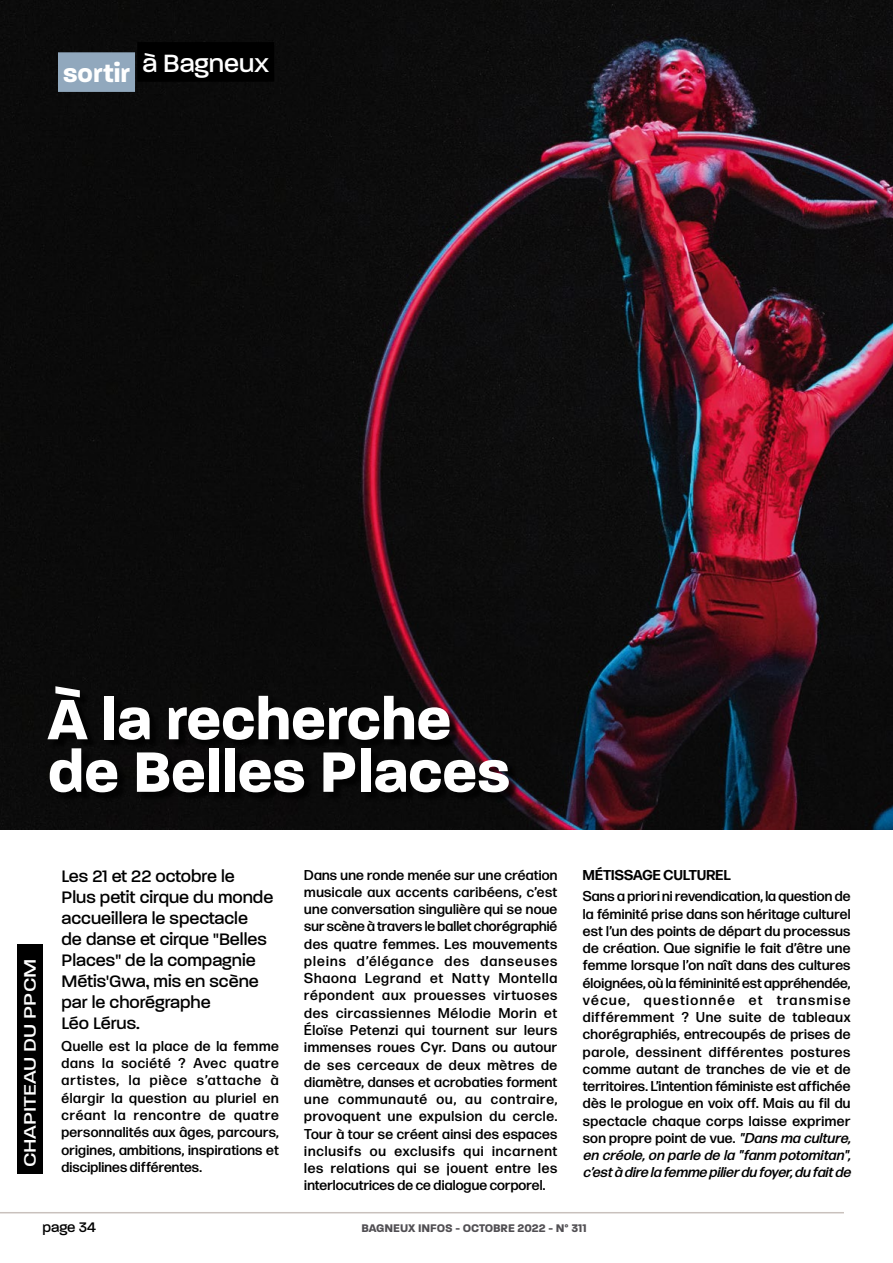
<style>
.page{position:relative;width:893px;height:1263px;background:#fff}
.page>*{position:absolute;margin:0;border:0;box-sizing:border-box;transform-origin:0 0}
.t1{font:700 61.5px/52.5px "Paralucent";color:#fff}
.t2{font:500 27px "Paralucent";color:#fff}
.t3{font:500 18px/21px "Paralucent";color:#000}
.t4{font:500 18px "Paralucent";color:#fff;scale:1.2 1}
.t5{font:500 15px "Paralucent";color:#000}
.t6{font:500 14.25px/17.2px "Forma DJR Deck";letter-spacing:.02em;color:#000;text-align:justify}
.t7{font:700 14.25px "Forma DJR Deck";letter-spacing:.015em;color:#000}
.t8{font:700 12px "Paralucent";color:#514f53}
.s1{font-weight:700}
.s2{font-style:italic}
</style>
<div class="page">
<hr style="left:0;top:1212px;width:844px;height:1px;background:#c9c1bd">
<img style="left:0;top:0;width:893px;height:830px">
<div style="left:17px;top:944px;width:26px;height:230px;background:#000"></div>
<div style="left:58px;top:52px;width:77px;height:40px;background:#91a8bd"></div>
<div style="left:137px;top:42px;width:137px;height:40px;background:#000"></div>
<div style="left:50px;top:688px;width:468px;height:115px;background:#090808"></div>
<h2 class="t2" style="left:64px;top:40px;width:207px"><span class="s1">sortir</span> à Bagneux</h2>
<h2 class="t2" style="left:63px;top:47px;width:207px"><span class="s1">sortir</span> à Bagneux</h2>
<h1 class="t1" style="left:48px;top:693px;width:464px">À la recherche de Belles Places</h1>
<p class="t4" style="left:19px;top:1167px;width:175px;rotate:-90deg">CHAPITEAU DU PPCM</p>
<p class="t3" style="left:62px;top:866px;width:213px">Les 21 et 22 octobre le<br>Plus petit cirque du monde accueillera le spectacle<br>de danse et cirque "Belles<br>Places" de la compagnie<br>Métis'Gwa, mis en scène par le chorégraphe<br>Léo Lérus.</p>
<p class="t6" style="left:62px;top:1037px;width:219px">Quelle est la place de la femme dans la société ? Avec quatre artistes, la pièce s’attache à élargir la question au pluriel en créant la rencontre de quatre personnalités aux âges, parcours, origines, ambitions, inspirations et disciplines différentes.</p>
<p class="t6" style="left:304px;top:866px;width:255px">Dans une ronde menée sur une création musicale aux accents caribéens, c’est une conversation singulière qui se noue sur scène à travers le ballet chorégraphié des quatre femmes. Les mouvements pleins d’élégance des danseuses Shaona Legrand et Natty Montella répondent aux prouesses virtuoses des circassiennes Mélodie Morin et Éloïse Petenzi qui tournent sur leurs immenses roues Cyr. Dans ou autour de ses cerceaux de deux mètres de diamètre, danses et acrobaties forment une communauté ou, au contraire, provoquent une expulsion du cercle.<br>Tour à tour se créent ainsi des espaces inclusifs ou exclusifs qui incarnent les relations qui se jouent entre les interlocutrices de ce dialogue corporel.</p>
<p class="t7" style="left:583px;top:866px;width:149px">MÉTISSAGE CULTUREL</p>
<p class="t6" style="left:583px;top:887px;width:273px;text-align:left">Sans a priori ni revendication, la question de la féminité prise dans son héritage culturel est l’un des points de départ du processus de création. Que signifie le fait d’être une femme lorsque l’on naît dans des cultures éloignées, où la fémininité est appréhendée, vécue, questionnée et transmise différemment ? Une suite de tableaux chorégraphiés, entrecoupés de prises de parole, dessinent différentes postures comme autant de tranches de vie et de territoires. L’intention féministe est affichée dès le prologue en voix off. Mais au fil du spectacle chaque corps laisse exprimer son propre point de vue. <span class="s2">"Dans ma culture, en créole,on parle de la "fanm potomitan", c’està dire la femme pilierdu foyer,du faitde</span></p>
<p class="t5" style="left:43px;top:1218px;width:55px">page 34</p>
<p class="t8" style="left:361px;top:1221px;width:227px">BAGNEUX INFOS - OCTOBRE 2022 - N° 311</p>
</div>
